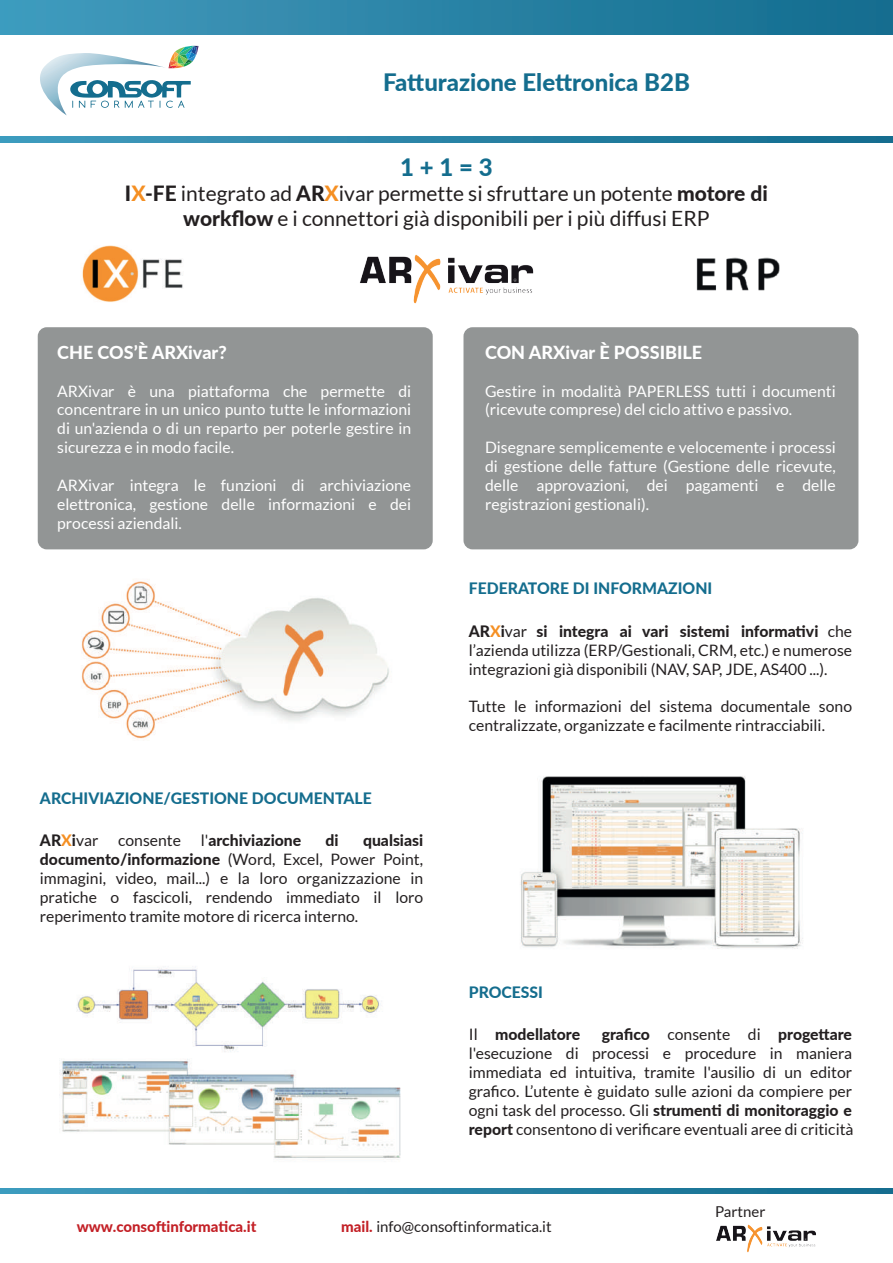
<style>
.page{position:relative;width:893px;height:1263px;background:#fff}
.page>*{position:absolute;margin:0;border:0;box-sizing:border-box;transform-origin:0 0}
.t1{font:800 24px "Lato";color:#146d8e}
.t2{font:21px/25.2px "Lato";color:#231f20;text-align:center}
.t3{font:800 18px "Lato";color:#fff}
.t4{font:15.75px/18.9px "Lato";color:#231f20;text-align:justify}
.t5{font:15.75px/18.9px "Lato";color:#fff;text-align:justify}
.t6{font:800 15.75px "Lato";color:#146d8e}
.t7{font:800 15.75px "Lato";color:#231f20}
.t8{font:15px "Lato";color:#231f20}
.t9{font:800 15px "Lato";color:#c32026}
.s1{font-weight:800}
.s2{font-weight:800;color:#f58f22}
.s3{color:#f58f22}
.s4{font-weight:400}
.s5{font-weight:800;color:#c32026}
</style>
<div class="page">
<img style="left:81px;top:580px;width:308px;height:159px">
<img style="left:82px;top:245px;width:101px;height:57px">
<div style="left:463px;top:327px;width:395px;height:222px;background:#929595;border-radius:9px"></div>
<div style="left:38px;top:327px;width:395px;height:222px;background:#929595;border-radius:9px"></div>
<svg style="left:0;top:137px;width:893px;height:5px;background:#2a83a5"></svg>
<div style="left:0;top:0;width:893px;height:34px;background:linear-gradient(to right,#429bbe,#136c8e)"></div>
<svg style="left:40px;top:46px;width:159px;height:69px"></svg>
<svg style="left:0;top:1188px;width:893px;height:5px;background:#2a83a5"></svg>
<img style="left:716px;top:1224px;width:100px;height:29px">
<img style="left:360px;top:254px;width:174px;height:50px">
<img style="left:696px;top:257px;width:84px;height:34px">
<img style="left:520px;top:776px;width:283px;height:173px">
<img style="left:60px;top:966px;width:341px;height:194px">
<h1 class="t1" style="left:383px;top:64px;width:308px">Fatturazione Elettronica B2B</h1>
<h1 class="t1" style="left:400px;top:149px;width:94px">1 + 1 = 3</h1>
<h2 class="t2" style="left:125px;top:181px;width:644px"><span class="s1">I</span><span class="s2">X</span><span class="s1">-FE</span> integrato ad <span class="s1">AR</span><span class="s2">X</span>ivar permette si sfruttare un potente <span class="s1">motore di workflow</span> e i connettori già disponibili per i più diffusi ERP</h2>
<p class="t3" style="left:57px;top:339px;width:171px">CHE COS’È ARXivar?</p>
<p class="t5" style="left:57px;top:381px;width:355px">ARXivar è una piattaforma che permette di concentrare in un unico punto tutte le informazioni di un'azienda o di un reparto per poterle gestire in sicurezza e in modo facile.</p>
<p class="t5" style="left:57px;top:476px;width:355px">ARXivar integra le funzioni di archiviazione elettronica, gestione delle informazioni e dei processi aziendali.</p>
<p class="t6" style="left:40px;top:786px;width:333px">ARCHIVIAZIONE/GESTIONE DOCUMENTALE</p>
<p class="t7" style="left:40px;top:829px;width:60px">AR<span class="s3">X</span>i<span class="s4">var</span></p>
<p class="t4" style="left:118px;top:831px;width:64px">consente</p>
<p class="t7" style="left:201px;top:829px;width:102px"><span class="s4">l'</span>archiviazione</p>
<p class="t7" style="left:326px;top:829px;width:15px">di</p>
<p class="t4" style="left:40px;top:831px;width:385px;text-indent:323px"><span class="s1">qualsiasi documento/informazione</span> (Word, Excel, Power Point, immagini, video, mail...) e la loro organizzazione in pratiche o fascicoli, rendendo immediato il loro reperimento tramite motore di ricerca interno.</p>
<p class="t3" style="left:485px;top:339px;width:219px">CON ARXivar È POSSIBILE</p>
<p class="t5" style="left:485px;top:381px;width:352px">Gestire in modalità PAPERLESS tutti i documenti (ricevute comprese) del ciclo attivo e passivo.</p>
<p class="t5" style="left:485px;top:438px;width:352px">Disegnare semplicemente e velocemente i processi di gestione delle fatture (Gestione delle ricevute, delle approvazioni, dei pagamenti e delle registrazioni gestionali).</p>
<p class="t6" style="left:469px;top:576px;width:245px">FEDERATORE DI INFORMAZIONI</p>
<p class="t4" style="left:469px;top:621px;width:385px"><span class="s1">AR</span><span class="s2">X</span><span class="s1">i</span>var <span class="s1">si integra ai vari sistemi informativi</span> che l’azienda utilizza (ERP/Gestionali, CRM, etc.) e numerose integrazioni già disponibili (NAV, SAP, JDE, AS400 ...).</p>
<p class="t4" style="left:469px;top:697px;width:385px">Tutte le informazioni del sistema documentale sono centralizzate, organizzate e facilmente rintracciabili.</p>
<p class="t6" style="left:469px;top:980px;width:76px">PROCESSI</p>
<p class="t7" style="left:469px;top:1023px;width:113px"><span class="s4">Il</span> modellatore</p>
<p class="t4" style="left:469px;top:1025px;width:386px;text-indent:133px"><span class="s1">grafico</span> consente di <span class="s1">progettare </span>l'esecuzione di processi e procedure in maniera immediata ed intuitiva, tramite l'ausilio di un editor grafico. L’utente è guidato sulle azioni da compiere per ogni task del processo. Gli <span class="s1">strumenti di monitoraggio e report</span> consentono di verificare eventuali aree di criticità</p>
<p class="t8" style="left:715px;top:1204px;width:52px">Partner</p>
<p class="t9" style="left:77px;top:1215px;width:181px">www.consoftinformatica.it</p>
<p class="t8" style="left:341px;top:1218px;width:212px"><span class="s5">mail.</span> info@consoftinformatica.it</p>
</div>
